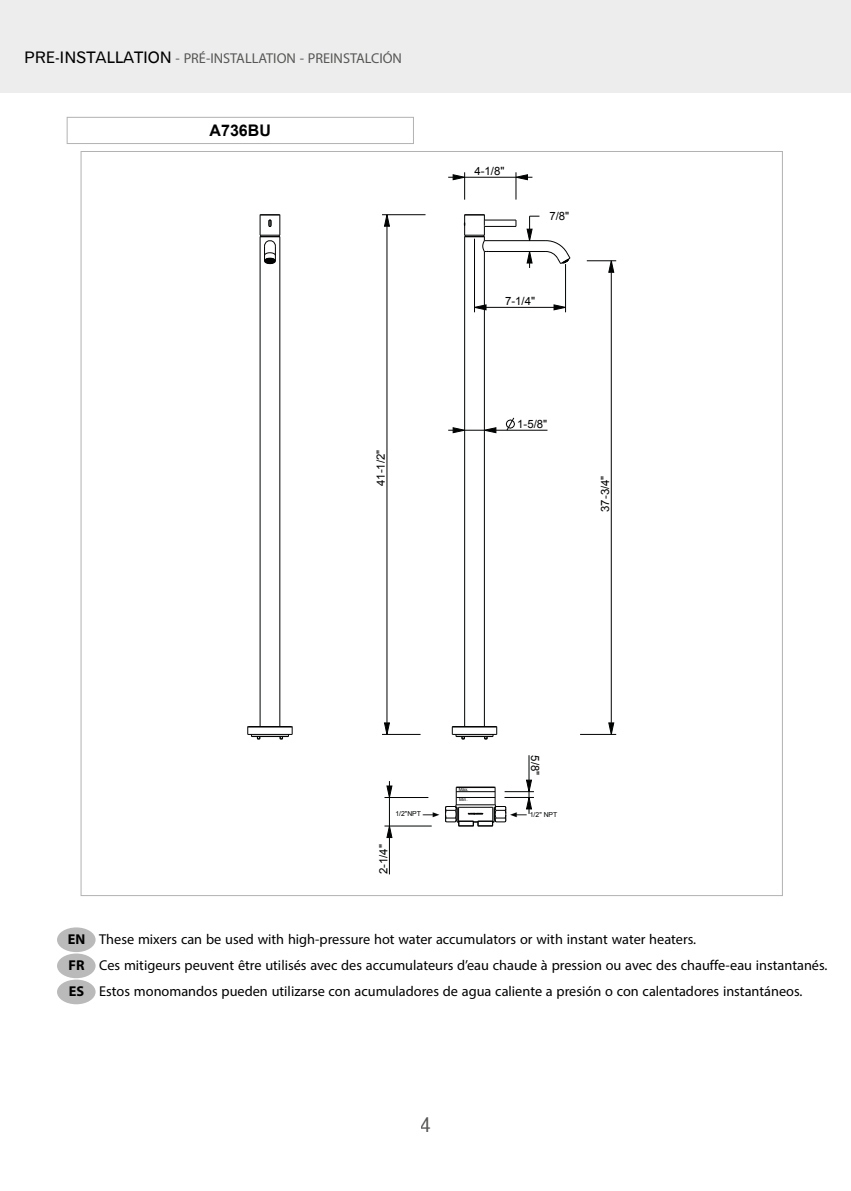
<style>
.page{position:relative;width:851px;height:1191px;background:#fff}
.page>*{position:absolute;margin:0;border:0;box-sizing:border-box;transform-origin:0 0}
.t1{font:21px "Gothic 720 BT Roman B";color:#575756}
.t2{font:20px/26px "Myriad Arabic";color:#000}
.t3{font:20px "Myriad Arabic";color:#575756}
.t4{font:700 20px/26px "Myriad Arabic";color:#000;text-align:justify}
.t5{font:700 16px "Arial";color:#000}
.t6{font:11.4px "Arial";color:#010202}
.t7{font:6.8px "Arial";color:#010202}
.t8{font:4.6px "Arial";color:#010202}
.s1{font-family:"Gothic 720 BT Roman B";font-size:16px;color:#000}
</style>
<div class="page">
<div style="left:57px;top:927px;width:39px;height:25px;background:#bababa;border-radius:50%"></div>
<div style="left:57px;top:953px;width:39px;height:25px;background:#bababa;border-radius:50%"></div>
<div style="left:57px;top:979px;width:39px;height:25px;background:#bababa;border-radius:50%"></div>
<div style="left:0;top:0;width:850px;height:93px;background:#ededed"></div>
<svg style="left:383px;top:722px;width:7px;height:12px"></svg>
<svg style="left:383px;top:215px;width:7px;height:12px"></svg>
<svg style="left:475px;top:304px;width:12px;height:7px"></svg>
<svg style="left:553px;top:304px;width:12px;height:7px"></svg>
<svg style="left:505px;top:417px;width:10px;height:13px"></svg>
<svg style="left:607px;top:722px;width:7px;height:12px"></svg>
<svg style="left:607px;top:261px;width:7px;height:12px"></svg>
<hr style="left:251px;top:736px;width:37px;height:1px;background:#010202">
<hr style="left:248px;top:734px;width:44px;height:1px;background:#010202">
<hr style="left:248px;top:726px;width:43px;height:1px;background:#010202">
<hr style="left:456px;top:736px;width:37px;height:1px;background:#010202">
<hr style="left:452px;top:734px;width:44px;height:1px;background:#010202">
<hr style="left:452px;top:726px;width:44px;height:1px;background:#010202">
<hr style="left:484px;top:226px;width:32px;height:1px;background:#010202">
<hr style="left:484px;top:219px;width:32px;height:1px;background:#010202">
<svg style="left:247px;top:726px;width:13px;height:13px"></svg>
<svg style="left:279px;top:725px;width:14px;height:14px"></svg>
<svg style="left:545px;top:240px;width:26px;height:25px"></svg>
<hr style="left:504px;top:797px;width:30px;height:1px;background:#010202">
<hr style="left:504px;top:791px;width:30px;height:1px;background:#010202">
<hr style="left:382px;top:734px;width:38px;height:1px;background:#010202">
<hr style="left:580px;top:734px;width:36px;height:1px;background:#010202">
<hr style="left:386px;top:226px;width:1px;height:497px;background:#010202">
<hr style="left:474px;top:239px;width:1px;height:73px;background:#010202">
<svg style="left:526px;top:252px;width:7px;height:16px"></svg>
<hr style="left:565px;top:264px;width:1px;height:48px;background:#010202">
<svg style="left:448px;top:427px;width:49px;height:7px"></svg>
<hr style="left:496px;top:430px;width:51px;height:1px;background:#010202">
<hr style="left:611px;top:272px;width:1px;height:451px;background:#010202">
<hr style="left:486px;top:307px;width:68px;height:1px;background:#010202">
<hr style="left:586px;top:260px;width:30px;height:1px;background:#010202">
<svg style="left:526px;top:216px;width:13px;height:26px"></svg>
<hr style="left:382px;top:214px;width:43px;height:1px;background:#010202">
<svg style="left:448px;top:172px;width:17px;height:28px"></svg>
<hr style="left:464px;top:177px;width:52px;height:1px;background:#010202">
<svg style="left:515px;top:172px;width:17px;height:28px"></svg>
<hr style="left:389px;top:837px;width:1px;height:37px;background:#010202">
<svg style="left:386px;top:781px;width:7px;height:57px"></svg>
<hr style="left:384px;top:825px;width:47px;height:1px;background:#010202">
<hr style="left:384px;top:797px;width:44px;height:1px;background:#010202">
<hr style="left:259px;top:237px;width:1px;height:489px;background:#010202">
<hr style="left:279px;top:237px;width:1px;height:489px;background:#010202">
<svg style="left:451px;top:726px;width:14px;height:13px"></svg>
<hr style="left:464px;top:237px;width:1px;height:489px;background:#010202">
<hr style="left:484px;top:251px;width:1px;height:475px;background:#010202">
<svg style="left:484px;top:725px;width:13px;height:14px"></svg>
<hr style="left:488px;top:251px;width:58px;height:1px;background:#010202">
<hr style="left:484px;top:240px;width:62px;height:1px;background:#010202">
<svg style="left:463px;top:214px;width:25px;height:41px"></svg>
<svg style="left:259px;top:214px;width:22px;height:51px"></svg>
<div style="left:67px;top:117px;width:347px;height:27px;border:1px solid #b3b2b2"></div>
<svg style="left:423px;top:755px;width:109px;height:71px"></svg>
<p class="t3" style="left:24px;top:45px;width:379px"><span class="s1">PRE-INSTALLATION</span> - PRÉ-INSTALLATION - PREINSTALCIÓN</p>
<p class="t5" style="left:209px;top:120px;width:63px">A736BU</p>
<p class="t6" style="left:373px;top:486px;width:38px;rotate:-90deg">41-1/2"</p>
<p class="t6" style="left:474px;top:164px;width:32px">4-1/8"</p>
<p class="t6" style="left:549px;top:209px;width:21px">7/8"</p>
<p class="t6" style="left:505px;top:294px;width:32px">7-1/4"</p>
<p class="t6" style="left:517px;top:417px;width:32px">1-5/8"</p>
<p class="t6" style="left:597px;top:512px;width:38px;rotate:-90deg">37-3/4"</p>
<p class="t8" style="left:458px;top:786px;width:11px">Max.</p>
<p class="t8" style="left:459px;top:796px;width:10px">Min.</p>
<p class="t6" style="left:542px;top:755px;width:21px;rotate:90deg">"8/5</p>
<p class="t7" style="left:395px;top:809px;width:27px">1/2"NPT</p>
<p class="t7" style="left:529px;top:810px;width:29px">1/2" NPT</p>
<p class="t6" style="left:376px;top:874px;width:32px;rotate:-90deg">2-1/4"</p>
<p class="t4" style="left:68px;top:924px;width:19px">EN FR ES</p>
<p class="t2" style="left:99px;top:926px;width:729px">These mixers can be used with high-pressure hot water accumulators or with instant water heaters.<br>Ces mitigeurs peuvent être utilisés avec des accumulateurs d’eau chaude à pression ou avec des chauffe-eau instantanés.<br>Estos monomandos pueden utilizarse con acumuladores de agua caliente a presión o con calentadores instantáneos.</p>
<p class="t1" style="left:421px;top:1111px;width:12px">4</p>
</div>
